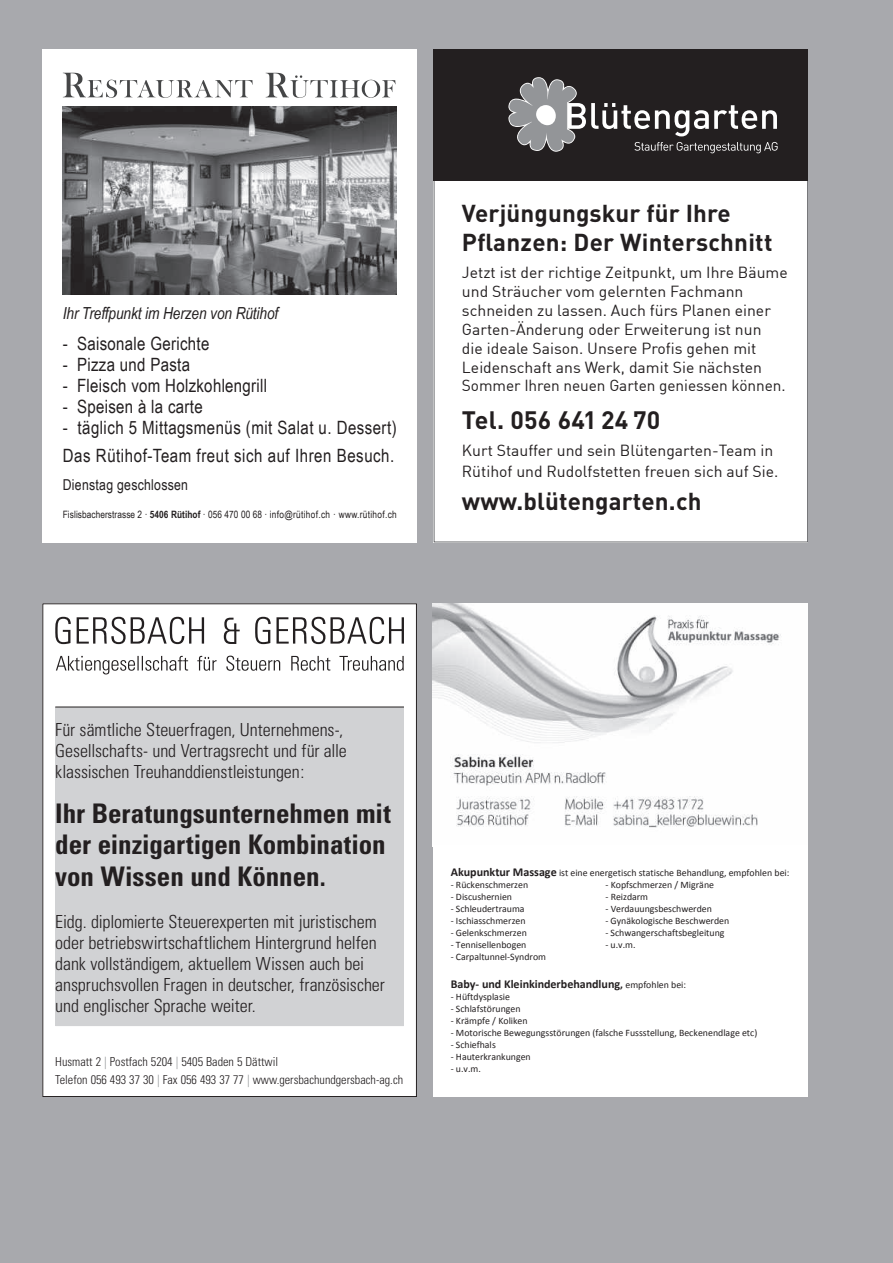
<style>
.page{position:relative;width:893px;height:1263px;background:#a8a9ad}
.page>*{position:absolute;margin:0;border:0;box-sizing:border-box;transform-origin:0 0}
.t1{font:700 condensed 27px/31.5px "Univers";color:#231f20}
.t2{font:700 24.9px "DIN";letter-spacing:.01em;color:#231f20}
.t3{font:700 24.15px/29px "DIN";letter-spacing:.005em;color:#231f20}
.t4{font:18.3px/28.2px "Arial Narrow";letter-spacing:.015em;color:#231f20}
.t5{font:300 condensed 18px/21px "Univers";letter-spacing:-.005em;color:#231f20}
.t6{font:italic 16.65px "Arial Narrow";letter-spacing:-.005em;color:#231f20}
.t7{font:15.75px/18.9px "DIN";color:#231f20}
.t8{font:15px "Arial Narrow";letter-spacing:.015em;color:#231f20}
.t9{font:300 condensed 12.3px/18px "Univers";color:#231f20}
.t10{font:700 12px "Calibri";letter-spacing:-.005em;color:#231f20}
.t11{font:10.05px "Arial Narrow";letter-spacing:.005em;color:#231f20}
.t12{font:9.9px "Calibri";color:#231f20}
.s1{font-weight:700}
.s2{color:#939598}
.s3{font-weight:700;font-size:12px}
.s4{font-size:10.95px}
.s5{font-weight:400;font-size:9.9px}
</style>
<div class="page">
<div style="left:43px;top:49px;width:374px;height:493px;background:#fff"></div>
<img style="left:63px;top:107px;width:333px;height:187px">
<svg style="left:266px;top:73px;width:130px;height:25px"></svg>
<svg style="left:63px;top:73px;width:190px;height:25px"></svg>
<div style="left:434px;top:49px;width:374px;height:493px;background:#fff"></div>
<div style="left:434px;top:49px;width:374px;height:132px;background:#231f20"></div>
<svg style="left:508px;top:77px;width:270px;height:77px"></svg>
<img style="left:433px;top:603px;width:375px;height:242px">
<div style="left:433px;top:845px;width:375px;height:252px;background:#fff"></div>
<div style="left:43px;top:603px;width:374px;height:494px;background:#fff"></div>
<hr style="left:55px;top:1025px;width:349px;height:1px;background:#231f20">
<div style="left:55px;top:707px;width:349px;height:318px;background:#d1d2d4"></div>
<hr style="left:55px;top:707px;width:349px;height:1px;background:#231f20">
<svg style="left:55px;top:617px;width:16px;height:27px"></svg>
<svg style="left:77px;top:617px;width:127px;height:27px"></svg>
<svg style="left:255px;top:617px;width:149px;height:27px"></svg>
<svg style="left:56px;top:656px;width:132px;height:18px"></svg>
<svg style="left:197px;top:656px;width:20px;height:15px"></svg>
<svg style="left:226px;top:656px;width:54px;height:15px"></svg>
<svg style="left:291px;top:656px;width:39px;height:15px"></svg>
<svg style="left:339px;top:656px;width:65px;height:15px"></svg>
<svg style="left:224px;top:618px;width:16px;height:26px"></svg>
<h3 class="t6" style="left:63px;top:301px;width:217px">Ihr Treffpunkt im Herzen von Rütihof</h3>
<h3 class="t4" style="left:63px;top:329px;width:148px">- Saisonale Gerichte</h3>
<h3 class="t4" style="left:63px;top:350px;width:129px">- Pizza und Pasta</h3>
<h3 class="t4" style="left:63px;top:371px;width:206px">- Fleisch vom Holzkohlengrill</h3>
<h3 class="t4" style="left:63px;top:392px;width:141px">- Speisen à la carte</h3>
<h3 class="t4" style="left:63px;top:413px;width:335px">- täglich 5 Mittagsmenüs (mit Salat u. Dessert)<br>Das Rütihof-Team freut sich auf Ihren Besuch.</h3>
<h3 class="t8" style="left:63px;top:474px;width:127px">Dienstag geschlossen</h3>
<p class="t11" style="left:63px;top:507px;width:335px">Fislisbacherstrasse 2 · <span class="s1">5406 Rütihof</span> · 056 470 00 68 · info@rütihof.ch · www.rütihof.ch</p>
<h3 class="t3" style="left:462px;top:198px;width:312px">Verjüngungskur für Ihre<br>Pflanzen: Der Winterschnitt</h3>
<p class="t7" style="left:462px;top:263px;width:327px">Jetzt ist der richtige Zeitpunkt, um Ihre Bäume und Sträucher vom gelernten Fachmann schneiden zu lassen. Auch fürs Planen einer Garten-Änderung oder Erweiterung ist nun<br>die ideale Saison. Unsere Profis gehen mit Leidenschaft ans Werk, damit Sie nächsten Sommer Ihren neuen Garten geniessen können.</p>
<h2 class="t2" style="left:462px;top:404px;width:200px">Tel. 056 641 24 70</h2>
<h3 class="t7" style="left:462px;top:440px;width:318px;line-height:20.5px">Kurt Stauffer und sein Blütengarten-Team in<br>Rütihof und Rudolfstetten freuen sich auf Sie.</h3>
<h3 class="t3" style="left:462px;top:485px;width:241px">www.blütengarten.ch</h3>
<h3 class="t5" style="left:55px;top:720px;width:293px">Für sämtliche Steuerfragen, Unternehmens-,<br>Gesellschafts- und Vertragsrecht und für alle klassischen Treuhanddienstleistungen:</h3>
<h1 class="t1" style="left:55px;top:797px;width:337px">Ihr Beratungsunternehmen mit der einzigartigen Kombination von Wissen und Können.</h1>
<p class="t5" style="left:55px;top:911px;width:331px">Eidg. diplomierte Steuerexperten mit juristischem oder betriebswirtschaftlichem Hintergrund helfen dank vollständigem, aktuellem Wissen auch bei anspruchsvollen Fragen in deutscher, französischer und englischer Sprache weiter.</p>
<p class="t9" style="left:55px;top:1053px;width:349px">Husmatt 2 <span class="s2">|</span> Postfach 5204 <span class="s2">|</span> 5405 Baden 5 Dättwil<br>Telefon 056 493 37 30 <span class="s2">|</span> Fax 056 493 37 77 <span class="s2">|</span> www.gersbachundgersbach-ag.ch</p>
<p class="t12" style="left:451px;top:866px;width:340px"><span class="s3">Akupunktur Massage</span> ist eine energetisch statische Behandlung, empfohlen bei:</p>
<p class="t12" style="left:451px;top:879px;width:79px">- Rückenschmerzen</p>
<p class="t12" style="left:605px;top:879px;width:110px">- Kopfschmerzen / Migräne</p>
<p class="t12" style="left:451px;top:891px;width:63px">- Discushernien</p>
<p class="t12" style="left:605px;top:891px;width:44px">- Reizdarm</p>
<p class="t12" style="left:451px;top:903px;width:75px">- Schleudertrauma</p>
<p class="t12" style="left:605px;top:903px;width:108px">- Verdauungsbeschwerden</p>
<p class="t12" style="left:451px;top:915px;width:76px">- Ischiasschmerzen</p>
<p class="t12" style="left:605px;top:915px;width:125px">- Gynäkologische Beschwerden</p>
<p class="t12" style="left:451px;top:927px;width:78px">- Gelenkschmerzen</p>
<p class="t12" style="left:605px;top:927px;width:121px">- Schwangerschaftsbegleitung</p>
<p class="t12" style="left:451px;top:939px;width:77px">- Tennisellenbogen</p>
<p class="t12" style="left:605px;top:939px;width:32px">- u.v.m.</p>
<p class="t12" style="left:451px;top:951px;width:97px">- Carpaltunnel-Syndrom</p>
<p class="t10" style="left:451px;top:976px;width:237px">Baby- und Kleinkinderbehandlung<span class="s4">,</span> <span class="s5">empfohlen bei:</span></p>
<p class="t12" style="left:451px;top:991px;width:61px">- Hüftdysplasie</p>
<p class="t12" style="left:451px;top:1003px;width:71px">- Schlafstörungen</p>
<p class="t12" style="left:451px;top:1015px;width:78px">- Krämpfe / Koliken</p>
<p class="t12" style="left:451px;top:1027px;width:308px">- Motorische Bewegungsstörungen (falsche Fussstellung, Beckenendlage etc)</p>
<p class="t12" style="left:451px;top:1039px;width:47px">- Schiefhals</p>
<p class="t12" style="left:451px;top:1051px;width:81px">- Hauterkrankungen</p>
<p class="t12" style="left:451px;top:1063px;width:32px">- u.v.m.</p>
</div>
